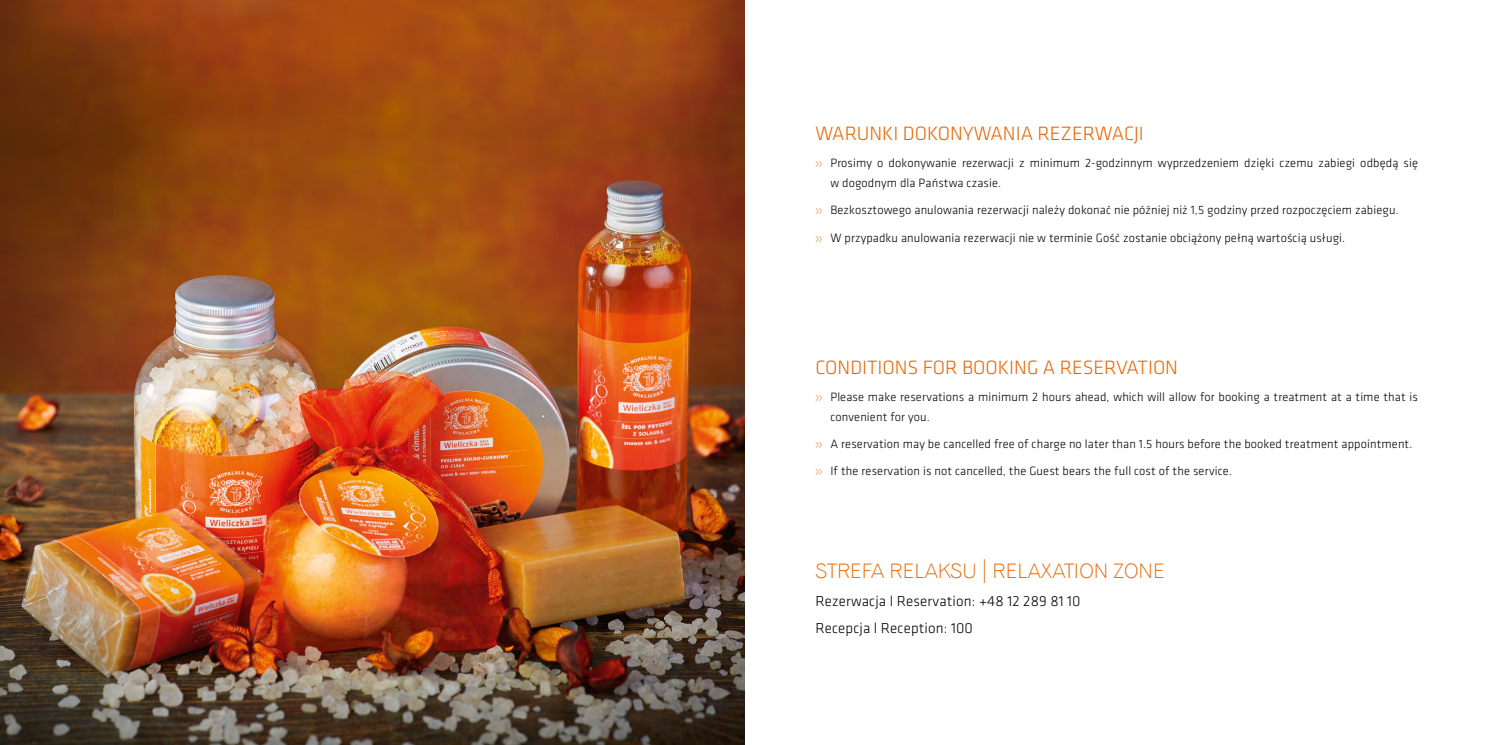
<style>
.page{position:relative;width:1489px;height:745px;background:#fff}
.page>*{position:absolute;margin:0;border:0;box-sizing:border-box;transform-origin:0 0}
.t1{font:300 20px "Klavika";color:#e56606}
.t2{font:20px "Gothic 720 Lt EU";color:#e56606}
.t3{font:300 15px/27.1px "Klavika";letter-spacing:.01em;color:#000}
.t4{font:300 12.5px/20px "Klavika";letter-spacing:.01em;color:#000}
.s1{color:#e56606}
.s2{font-family:"Klavika";font-weight:300;font-size:23.75px}
</style>
<div class="page">
<img style="left:0;top:0;width:744px;height:744px">
<h1 class="t1" style="left:815px;top:123px;width:330px">WARUNKI DOKONYWANIA REZERWACJI</h1>
<p class="t4" style="left:830px;top:153px;width:589px;text-indent:-15px"><span class="s1">&gt;&gt;</span> Prosimy o dokonywanie rezerwacji z minimum 2-godzinnym wyprzedzeniem dzięki czemu zabiegi odbędą się w dogodnym dla Państwa czasie.</p>
<p class="t4" style="left:815px;top:197px;width:584px;line-height:27.1px"><span class="s1">&gt;&gt;</span> Bezkosztowego anulowania rezerwacji należy dokonać nie później niż 1,5 godziny przed rozpoczęciem zabiegu. <span class="s1">&gt;&gt;</span> W przypadku anulowania rezerwacji nie w terminie Gość zostanie obciążony pełną wartością usługi.</p>
<h1 class="t1" style="left:815px;top:356px;width:364px">CONDITIONS FOR BOOKING A RESERVATION</h1>
<p class="t4" style="left:830px;top:386px;width:589px;text-indent:-15px"><span class="s1">&gt;&gt;</span> Please make reservations a minimum 2 hours ahead, which will allow for booking a treatment at a time that is convenient for you.</p>
<p class="t4" style="left:815px;top:430px;width:598px;line-height:27.1px"><span class="s1">&gt;&gt;</span> A reservation may be cancelled free of charge no later than 1.5 hours before the booked treatment appointment. <span class="s1">&gt;&gt;</span> If the reservation is not cancelled, the Guest bears the full cost of the service.</p>
<h1 class="t2" style="left:815px;top:558px;width:351px">STREFA RELAKSU <span class="s2">|</span> RELAXATION ZONE</h1>
<p class="t3" style="left:815px;top:587px;width:267px">Rezerwacja l Reservation: +48 12 289 81 10<br>Recepcja l Reception: 100</p>
</div>
